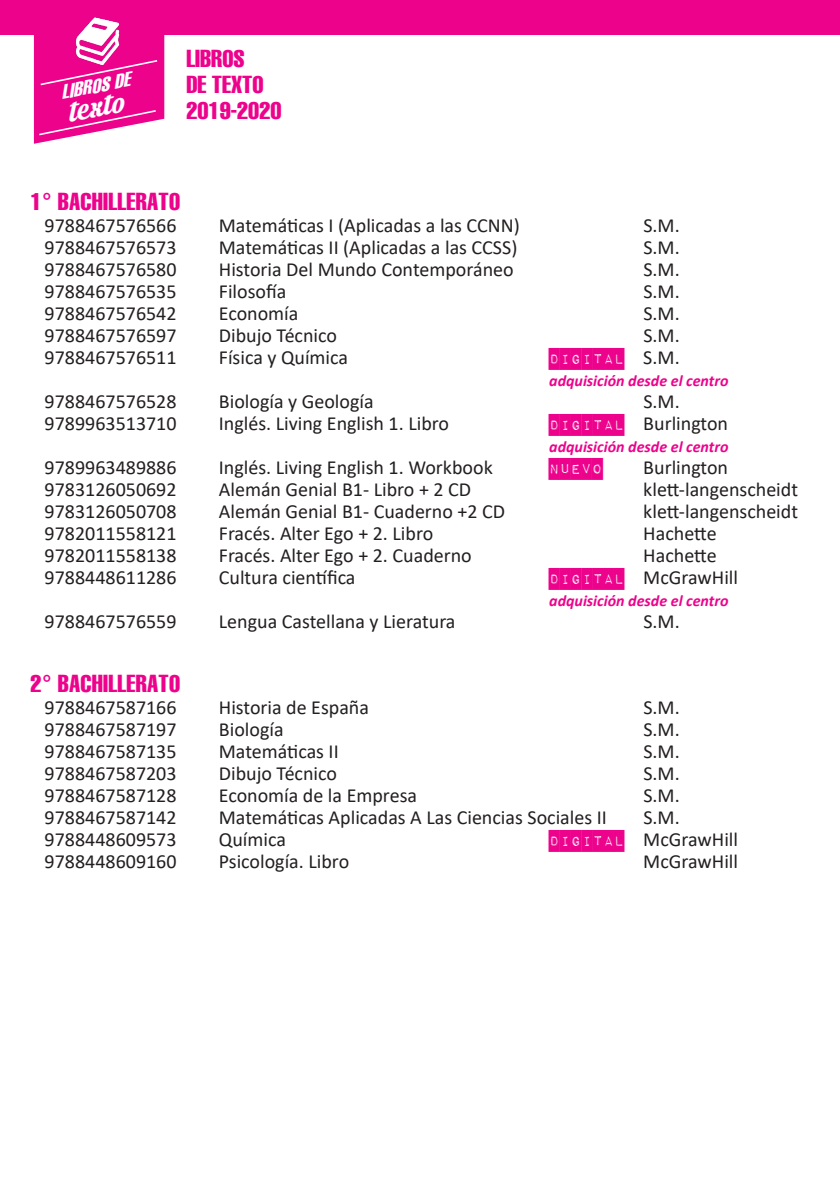
<style>
.page{position:relative;width:840px;height:1191px;background:#fff}
.page>*{position:absolute;margin:0;border:0;box-sizing:border-box;transform-origin:0 0}
.t1{font:37.2px "Krinkes Decor PERSONALUSE";color:#fff}
.t2{font:extra-condensed 24px/26px "Helvetica";letter-spacing:.01em;color:#ed028c}
.t3{font:20px "Calibri";color:#231f20}
.t4{font:italic extra-condensed 19.4px "Helvetica";color:#fff}
.t5{font:18px "Impact Label";color:#ed028c}
.t6{font:italic 700 16px "Calibri";color:#ed028c}
.s1{font-family:"Calibri";font-size:20px;color:#231f20}
.s2{font-family:"Impact Label";font-size:18px;color:#ed028c}
</style>
<div class="page">
<div style="left:0;top:0;width:839px;height:35px;background:#ed028c"></div>
<svg style="left:34px;top:17px;width:130px;height:127px"></svg>
<img style="left:74px;top:18px;width:47px;height:46px">
<p class="t2" style="left:186px;top:44px;width:79px">LIBROS<br>DE TEXTO</p>
<p class="t4" style="left:58px;top:80px;width:71px;rotate:-11deg">LIBROS DE</p>
<h1 class="t1" style="left:64px;top:88px;width:58px;rotate:-11deg">texto</h1>
<p class="t2" style="left:186px;top:96px;width:97px">2019-2020</p>
<p class="t2" style="left:31px;top:188px;width:151px">1º BACHILLERATO</p>
<p class="t3" style="left:45px;top:212px;width:133px">9788467576566</p>
<p class="t3" style="left:219px;top:212px;width:302px">Matemáticas I (Aplicadas a las CCNN)</p>
<p class="t3" style="left:643px;top:212px;width:38px">S.M.</p>
<p class="t3" style="left:45px;top:234px;width:133px">9788467576573</p>
<p class="t3" style="left:219px;top:234px;width:300px">Matemáticas II (Aplicadas a las CCSS)</p>
<p class="t3" style="left:643px;top:234px;width:38px">S.M.</p>
<p class="t3" style="left:45px;top:256px;width:133px">9788467576580</p>
<p class="t3" style="left:219px;top:256px;width:296px">Historia Del Mundo Contemporáneo</p>
<p class="t3" style="left:643px;top:256px;width:38px">S.M.</p>
<p class="t3" style="left:45px;top:278px;width:133px">9788467576535</p>
<p class="t3" style="left:219px;top:278px;width:69px">Filosofía</p>
<p class="t3" style="left:643px;top:278px;width:38px">S.M.</p>
<p class="t3" style="left:45px;top:300px;width:133px">9788467576542</p>
<p class="t3" style="left:219px;top:300px;width:81px">Economía</p>
<p class="t3" style="left:643px;top:300px;width:38px">S.M.</p>
<p class="t3" style="left:45px;top:322px;width:133px">9788467576597</p>
<p class="t3" style="left:219px;top:322px;width:120px">Dibujo Técnico</p>
<p class="t3" style="left:643px;top:322px;width:38px">S.M.</p>
<p class="t3" style="left:45px;top:344px;width:133px">9788467576511</p>
<p class="t3" style="left:219px;top:344px;width:131px">Física y Química</p>
<p class="t5" style="left:549px;top:348px;width:132px">DIGITAL <span class="s1">S.M.</span></p>
<p class="t6" style="left:549px;top:370px;width:181px">adquisición desde el centro</p>
<p class="t3" style="left:45px;top:388px;width:133px">9788467576528</p>
<p class="t3" style="left:219px;top:388px;width:156px">Biología y Geología</p>
<p class="t3" style="left:643px;top:388px;width:38px">S.M.</p>
<p class="t3" style="left:45px;top:410px;width:133px">9789963513710</p>
<p class="t3" style="left:219px;top:410px;width:232px">Inglés. Living English 1. Libro</p>
<p class="t3" style="left:549px;top:410px;width:180px"><span class="s2">DIGITAL</span> Burlington</p>
<p class="t6" style="left:549px;top:436px;width:181px">adquisición desde el centro</p>
<p class="t3" style="left:45px;top:454px;width:133px">9789963489886</p>
<p class="t3" style="left:219px;top:454px;width:275px">Inglés. Living English 1. Workbook</p>
<p class="t5" style="left:549px;top:458px;width:55px">NUEVO</p>
<p class="t3" style="left:643px;top:454px;width:86px">Burlington</p>
<p class="t3" style="left:45px;top:476px;width:133px">9783126050692</p>
<p class="t3" style="left:219px;top:476px;width:254px">Alemán Genial B1- Libro + 2 CD</p>
<p class="t3" style="left:643px;top:476px;width:156px">klett-langenscheidt</p>
<p class="t3" style="left:45px;top:498px;width:133px">9783126050708</p>
<p class="t3" style="left:219px;top:498px;width:288px">Alemán Genial B1- Cuaderno +2 CD</p>
<p class="t3" style="left:643px;top:498px;width:156px">klett-langenscheidt</p>
<p class="t3" style="left:45px;top:520px;width:133px">9782011558121</p>
<p class="t3" style="left:219px;top:520px;width:216px">Fracés. Alter Ego + 2. Libro</p>
<p class="t3" style="left:643px;top:520px;width:75px">Hachette</p>
<p class="t3" style="left:45px;top:542px;width:133px">9782011558138</p>
<p class="t3" style="left:219px;top:542px;width:254px">Fracés. Alter Ego + 2. Cuaderno</p>
<p class="t3" style="left:643px;top:542px;width:75px">Hachette</p>
<p class="t3" style="left:45px;top:564px;width:133px">9788448611286</p>
<p class="t3" style="left:219px;top:564px;width:138px">Cultura científica</p>
<p class="t3" style="left:549px;top:564px;width:190px"><span class="s2">DIGITAL</span> McGrawHill</p>
<p class="t6" style="left:549px;top:590px;width:181px">adquisición desde el centro</p>
<p class="t3" style="left:45px;top:608px;width:133px">9788467576559</p>
<p class="t3" style="left:219px;top:608px;width:238px">Lengua Castellana y Lieratura</p>
<p class="t3" style="left:643px;top:608px;width:38px">S.M.</p>
<p class="t2" style="left:31px;top:669px;width:151px">2º BACHILLERATO</p>
<p class="t3" style="left:45px;top:693px;width:133px">9788467587166</p>
<p class="t3" style="left:219px;top:693px;width:152px">Historia de España</p>
<p class="t3" style="left:643px;top:693px;width:38px">S.M.</p>
<p class="t3" style="left:45px;top:715px;width:133px">9788467587197</p>
<p class="t3" style="left:219px;top:715px;width:66px">Biología</p>
<p class="t3" style="left:643px;top:715px;width:38px">S.M.</p>
<p class="t3" style="left:45px;top:737px;width:133px">9788467587135</p>
<p class="t3" style="left:219px;top:737px;width:121px">Matemáticas II</p>
<p class="t3" style="left:643px;top:737px;width:38px">S.M.</p>
<p class="t3" style="left:45px;top:759px;width:133px">9788467587203</p>
<p class="t3" style="left:219px;top:759px;width:120px">Dibujo Técnico</p>
<p class="t3" style="left:643px;top:759px;width:38px">S.M.</p>
<p class="t3" style="left:45px;top:781px;width:133px">9788467587128</p>
<p class="t3" style="left:219px;top:781px;width:200px">Economía de la Empresa</p>
<p class="t3" style="left:643px;top:781px;width:38px">S.M.</p>
<p class="t3" style="left:45px;top:803px;width:133px">9788467587142</p>
<p class="t3" style="left:219px;top:803px;width:389px">Matemáticas Aplicadas A Las Ciencias Sociales II</p>
<p class="t3" style="left:643px;top:803px;width:38px">S.M.</p>
<p class="t3" style="left:45px;top:825px;width:133px">9788448609573</p>
<p class="t3" style="left:219px;top:825px;width:68px">Química</p>
<p class="t3" style="left:549px;top:825px;width:190px"><span class="s2">DIGITAL</span> McGrawHill</p>
<p class="t3" style="left:45px;top:847px;width:133px">9788448609160</p>
<p class="t3" style="left:219px;top:847px;width:132px">Psicología. Libro</p>
<p class="t3" style="left:643px;top:847px;width:96px">McGrawHill</p>
</div>
